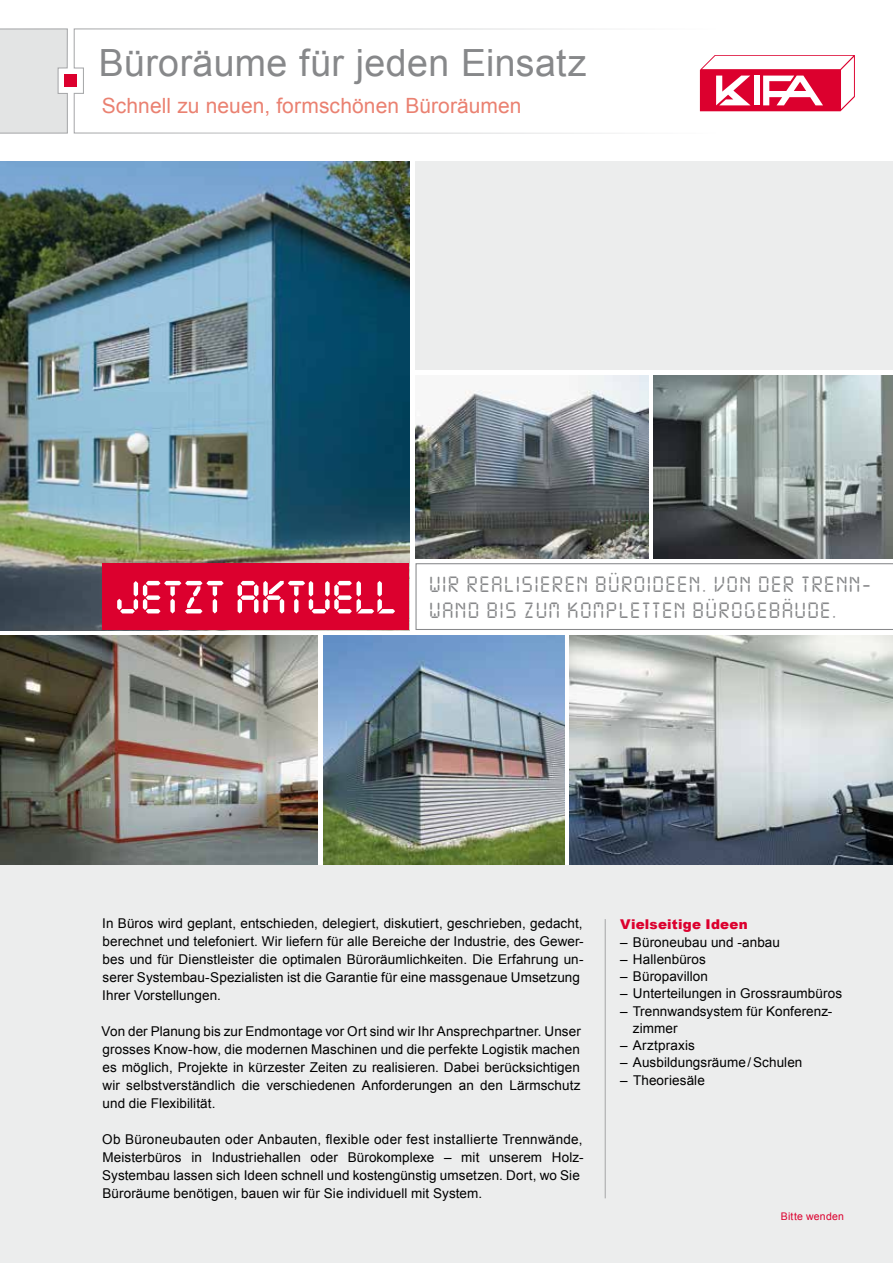
<style>
.page{position:relative;width:893px;height:1263px;background:#fff}
.page>*{position:absolute;margin:0;border:0;box-sizing:border-box;transform-origin:0 0}
.t1{font:54px "Digital ICG";letter-spacing:-.01em;color:#fff}
.t2{font:37.5px "Arial";letter-spacing:.01em;color:#87888a}
.t3{font:21px "Arial";letter-spacing:.005em;color:#ea8171}
.t4{font:19.5px/25.5px "Digital ICG";letter-spacing:.1em;color:#87888a}
.t5{font:13.5px/18px "Arial";letter-spacing:.005em;color:#000}
.t6{font:900 13.5px "Arial";letter-spacing:.015em;color:#dc002e}
.t7{font:10.5px "Arial";letter-spacing:.025em;color:#dc002e}
</style>
<div class="page">
<svg style="left:73px;top:28px;width:645px;height:106px"></svg>
<div style="left:64px;top:74px;width:13px;height:13px;background:#dc002e"></div>
<img style="left:0;top:162px;width:409px;height:468px">
<div style="left:415px;top:162px;width:478px;height:208px;background:#eceded"></div>
<div style="left:0;top:865px;width:893px;height:398px;background:#eceded"></div>
<div style="left:102px;top:563px;width:307px;height:67px;background:#dc002e"></div>
<svg style="left:700px;top:55px;width:155px;height:56px"></svg>
<svg style="left:415px;top:563px;width:478px;height:67px"></svg>
<hr style="left:605px;top:919px;width:1px;height:279px;background:#a7a8aa">
<svg style="left:0;top:28px;width:68px;height:106px;background:#e1e0e1"></svg>
<img style="left:653px;top:375px;width:240px;height:183px">
<img style="left:415px;top:375px;width:233px;height:183px">
<img style="left:323px;top:636px;width:241px;height:229px">
<img style="left:570px;top:636px;width:323px;height:229px">
<img style="left:0;top:636px;width:317px;height:229px">
<h2 class="t2" style="left:99px;top:38px;width:489px">Büroräume für jeden Einsatz</h2>
<h3 class="t3" style="left:102px;top:91px;width:421px">Schnell zu neuen, formschönen Büroräumen</h3>
<h1 class="t1" style="left:115px;top:556px;width:283px">jetzt aktuell</h1>
<h3 class="t4" style="left:429px;top:572px;width:443px">WIR REALISIEREN BÜROIDEEN. VON DER TRENN-<br>WAND BIS ZUM KOMPLETTEN BÜROGEBÄUDE.</h3>
<p class="t5" style="left:102px;top:915px;width:483px">In Büros wird geplant, entschieden, delegiert, diskutiert, geschrieben, gedacht, berechnet und telefoniert. Wir liefern für alle Bereiche der Industrie, des Gewer&shy;bes und für Dienstleister die optimalen Büroräumlichkeiten. Die Erfahrung un&shy;serer Systembau-Spezialisten ist die Garantie für eine massgenaue Umsetzung Ihrer Vorstellungen.</p>
<p class="t5" style="left:102px;top:1023px;width:481px;text-align:justify">Von der Planung bis zur Endmontage vor Ort sind wir Ihr Ansprechpartner. Unser grosses Know-how, die modernen Maschinen und die perfekte Logistik machen es möglich, Projekte in kürzester Zeiten zu realisieren. Dabei berücksichtigen wir selbstverständlich die verschiedenen Anforderungen an den Lärmschutz und die Flexibilität.</p>
<p class="t5" style="left:102px;top:1131px;width:483px">Ob Büroneubauten oder Anbauten, flexible oder fest installierte Trennwände, Meisterbüros in Industriehallen oder Bürokomplexe – mit unserem Holz-Systembau lassen sich Ideen schnell und kostengünstig umsetzen. Dort, wo Sie Büroräume benötigen, bauen wir für Sie individuell mit System.</p>
<p class="t6" style="left:620px;top:915px;width:129px">Vielseitige Ideen</p>
<p class="t5" style="left:620px;top:933px;width:161px">– Büroneubau und -anbau</p>
<p class="t5" style="left:620px;top:950px;width:87px">– Hallenbüros</p>
<p class="t5" style="left:620px;top:967px;width:89px">– Büropavillon</p>
<p class="t5" style="left:620px;top:985px;width:223px">– Unterteilungen in Grossraumbüros</p>
<p class="t5" style="left:633px;top:1002px;width:201px;line-height:17.2px;text-indent:-13px">– Trennwandsystem für Konferenz&shy;zimmer</p>
<p class="t5" style="left:620px;top:1036px;width:76px">– Arztpraxis</p>
<p class="t5" style="left:620px;top:1054px;width:184px">– Ausbildungsräume/Schulen</p>
<p class="t5" style="left:620px;top:1071px;width:86px">– Theoriesäle</p>
<p class="t7" style="left:781px;top:1210px;width:65px">Bitte wenden</p>
</div>
